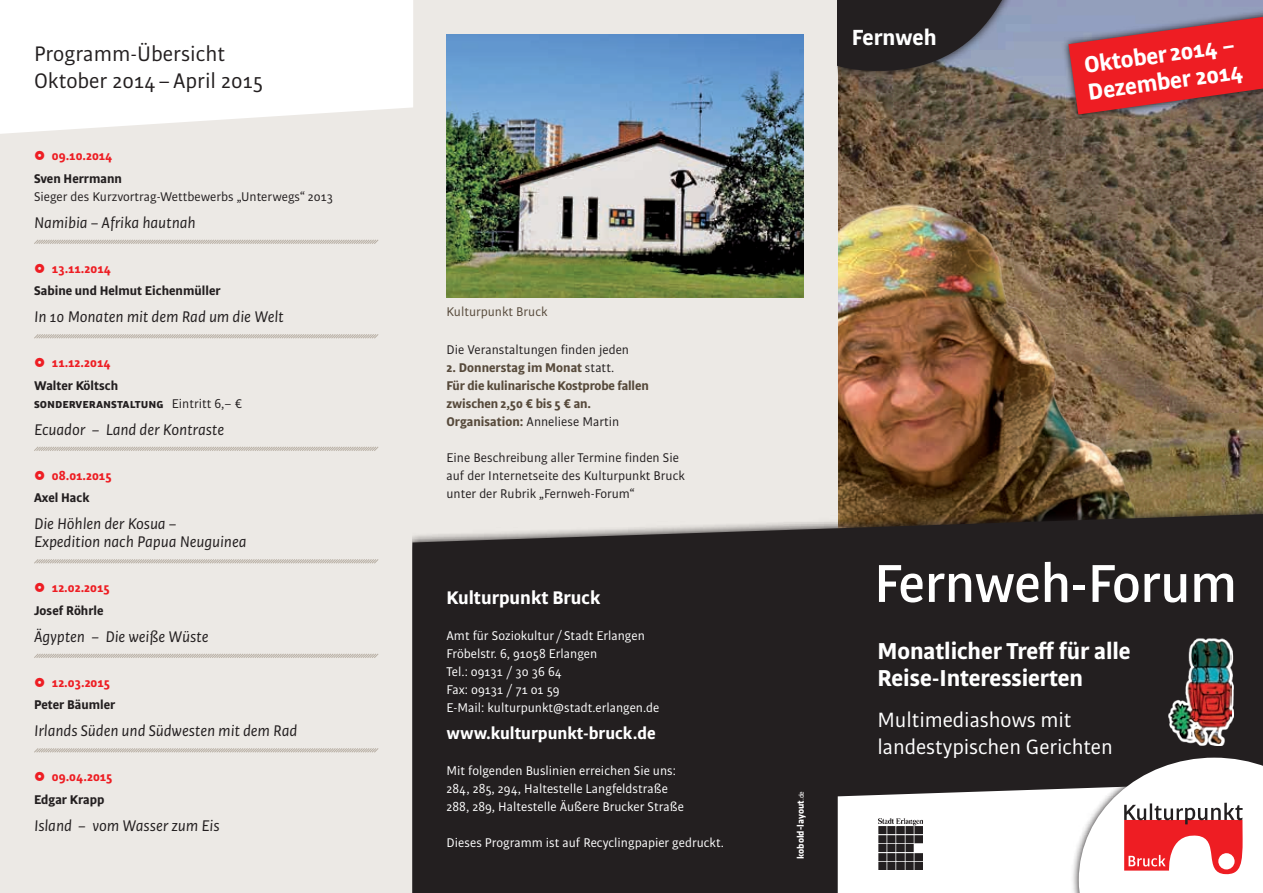
<style>
.page{position:relative;width:1263px;height:893px;background:#fff}
.page>*{position:absolute;margin:0;border:0;box-sizing:border-box;transform-origin:0 0}
.t1{font:500 57px "Bulo";letter-spacing:-.01em;color:#fff}
.t2{font:700 24.6px/27px "Bulo";letter-spacing:-.005em;color:#fff}
.t3{font:700 23.4px "Bulo";letter-spacing:-.005em;color:#fff}
.t4{font:22.5px/27px "Bulo";color:#231f20}
.t5{font:22.2px/27px "Bulo";letter-spacing:-.005em;color:#fff}
.t6{font:700 19.5px "Bulo";color:#fff}
.t7{font:700 18px "Bulo";color:#fff}
.t8{font:italic 16.5px/18px "Bulo";color:#231f20}
.t9{font:13.5px/18px "Bulo";color:#fff}
.t10{font:13.5px/18px "Bulo";color:#231f20}
.t11{font:700 13.5px/22.5px "Bulo";color:#231f20}
.t12{font:700 13.5px/18px "Bulo";letter-spacing:-.01em;color:#574a3b}
.t13{font:700 13.5px/22.5px "Bulo";color:#ee1d23}
.t14{font:13.5px "Bulo";color:#574a3b}
.t15{font:700 9.9px "Klavika";color:#fff}
.s1{color:#ee1d23}
.s2{font-weight:400}
.s3{color:#231f20}
.s4{font-weight:400;color:#231f20}
.s5{font-weight:400;font-size:7.35px}
</style>
<div class="page">
<img style="left:837px;top:0;width:426px;height:503px">
<img style="left:837px;top:170px;width:304px;height:333px">
<div style="left:0;top:0;width:837px;height:893px;background:#ece9e5"></div>
<svg style="left:837px;top:503px;width:426px;height:11px;background:#5c4929"></svg>
<div style="left:412px;top:514px;width:851px;height:379px;background:#231f20"></div>
<div style="left:838px;top:772px;width:425px;height:121px;background:#231f20"></div>
<div style="left:838px;top:788px;width:232px;height:105px;background:#fff"></div>
<svg style="left:0;top:0;width:413px;height:134px;background:#fdfcfc"></svg>
<svg style="left:1070px;top:749px;width:193px;height:144px;background:#787676"></svg>
<svg style="left:1079px;top:758px;width:184px;height:135px;background:#e3bdbf"></svg>
<img style="left:879px;top:819px;width:43px;height:51px">
<div style="left:867px;top:551px;width:377px;height:62px;background:#231f20"></div>
<div style="left:871px;top:634px;width:266px;height:131px;background:#231f20"></div>
<svg style="left:1061px;top:6px;width:202px;height:116px;background:#858793"></svg>
<svg style="left:1068px;top:17px;width:195px;height:98px;background:#cb373e"></svg>
<svg style="left:34px;top:239px;width:345px;height:5px"></svg>
<svg style="left:34px;top:334px;width:345px;height:5px"></svg>
<svg style="left:34px;top:446px;width:345px;height:5px"></svg>
<svg style="left:34px;top:559px;width:345px;height:5px"></svg>
<svg style="left:34px;top:653px;width:345px;height:5px"></svg>
<svg style="left:34px;top:748px;width:345px;height:5px"></svg>
<img style="left:446px;top:34px;width:358px;height:264px">
<svg style="left:838px;top:0;width:173px;height:84px;background:#434043"></svg>
<svg style="left:1168px;top:638px;width:66px;height:108px"></svg>
<img style="left:1171px;top:641px;width:61px;height:104px">
<h3 class="t4" style="left:34px;top:40px;width:231px">Programm-Übersicht<br>Oktober 2014–April 2015</h3>
<p class="t11" style="left:34px;top:144px;width:89px"><span class="s1">❑ 09.10.2014<br></span>Sven Herrmann</p>
<p class="t10" style="left:34px;top:187px;width:301px">Sieger des Kurzvortrag-Wettbewerbs „Unterwegs“ 2013</p>
<p class="t8" style="left:34px;top:213px;width:163px">Namibia – Afrika hautnah</p>
<p class="t11" style="left:34px;top:257px;width:188px"><span class="s1">❑ 13.11.2014<br></span>Sabine und Helmut Eichenmüller</p>
<p class="t8" style="left:34px;top:307px;width:251px">In 10 Monaten mit dem Rad um die Welt</p>
<p class="t11" style="left:34px;top:351px;width:86px"><span class="s1">❑ 11.12.2014<br></span>Walter Költsch</p>
<p class="t11" style="left:34px;top:392px;width:210px">sonderveranstaltung <span class="s2">Eintritt 6,– €</span></p>
<p class="t8" style="left:34px;top:420px;width:192px">Ecuador – Land der Kontraste</p>
<p class="t13" style="left:34px;top:464px;width:79px">❑ 08.01.2015<br><span class="s3">Axel Hack</span></p>
<p class="t8" style="left:34px;top:514px;width:214px">Die Höhlen der Kosua –<br>Expedition nach Papua Neuguinea</p>
<p class="t11" style="left:34px;top:576px;width:77px"><span class="s1">❑ 12.02.2015<br></span>Josef Röhrle</p>
<p class="t8" style="left:34px;top:627px;width:176px">Ägypten – Die weiße Wüste</p>
<p class="t11" style="left:34px;top:671px;width:83px"><span class="s1">❑ 12.03.2015<br></span>Peter Bäumler</p>
<p class="t8" style="left:34px;top:721px;width:265px">Irlands Süden und Südwesten mit dem Rad</p>
<p class="t13" style="left:34px;top:765px;width:80px">❑ 09.04.2015<br><span class="s3">Edgar Krapp</span></p>
<p class="t8" style="left:34px;top:816px;width:187px">Island – vom Wasser zum Eis</p>
<h3 class="t3" style="left:852px;top:23px;width:86px">Fernweh</h3>
<h2 class="t2" style="left:1082px;top:52px;width:158px;rotate:-8deg">Oktober2014 –<br>Dezember 2014</h2>
<p class="t14" style="left:446px;top:303px;width:103px">Kulturpunkt Bruck</p>
<p class="t10" style="left:446px;top:340px;width:184px">Die Veranstaltungen finden jeden</p>
<p class="t12" style="left:446px;top:358px;width:204px">2. Donnerstag im Monat <span class="s4">statt.<br></span>Für die kulinarische Kostprobe fallen zwischen 2,50 € bis 5 € an.<br>Organisation: <span class="s4">Anneliese Martin</span></p>
<p class="t10" style="left:446px;top:448px;width:240px">Eine Beschreibung aller Termine finden Sie auf der Internetseite des Kulturpunkt Bruck unter der Rubrik „Fernweh-Forum“</p>
<h3 class="t6" style="left:446px;top:585px;width:155px">Kulturpunkt Bruck</h3>
<p class="t9" style="left:446px;top:626px;width:214px">Amt für Soziokultur / Stadt Erlangen<br>Fröbelstr. 6, 91058 Erlangen<br>Tel.: 09131 / 30 36 64<br>Fax: 09131 / 71 01 59<br>E-Mail: kulturpunkt@stadt.erlangen.de</p>
<h3 class="t7" style="left:446px;top:721px;width:211px">www.kulturpunkt-bruck.de</h3>
<p class="t9" style="left:446px;top:761px;width:239px">Mit folgenden Buslinien erreichen Sie uns:<br>284, 285, 294, Haltestelle Langfeldstraße<br>288, 289, Haltestelle Äußere Brucker Straße</p>
<p class="t9" style="left:446px;top:833px;width:279px">Dieses Programm ist auf Recyclingpapier gedruckt.</p>
<p class="t15" style="left:793px;top:859px;width:69px;rotate:-90deg">kobold-layout<span class="s5">.de</span></p>
<h1 class="t1" style="left:874px;top:547px;width:365px">Fernweh-Forum</h1>
<h2 class="t2" style="left:877px;top:638px;width:255px">Monatlicher Treff für alle<br>Reise-Interessierten</h2>
<h3 class="t5" style="left:877px;top:706px;width:237px">Multimediashows mit landestypischen Gerichten</h3>
</div>
